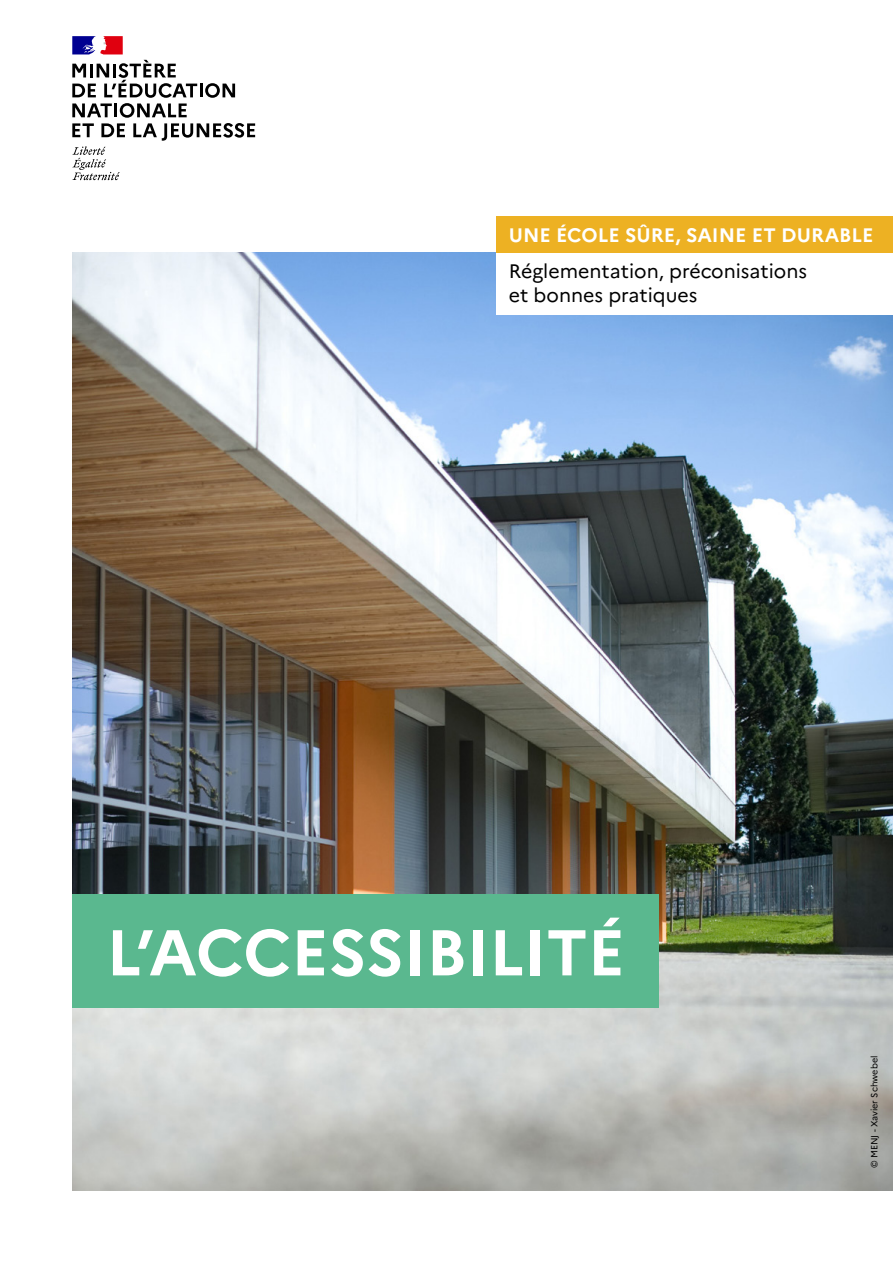
<style>
.page{position:relative;width:893px;height:1263px;background:#fff}
.page>*{position:absolute;margin:0;border:0;box-sizing:border-box;transform-origin:0 0}
.t1{font:700 64.5px "Marianne";color:#fff}
.t2{font:19.5px/24px "Marianne";color:#000}
.t3{font:700 19.5px "Marianne";color:#fff}
.t4{font:9px "Marianne";color:#000}
</style>
<div class="page">
<img style="left:72px;top:252px;width:821px;height:939px">
<div style="left:72px;top:894px;width:587px;height:114px;background:#5ab88f"></div>
<div style="left:496px;top:250px;width:397px;height:65px;background:#fff"></div>
<div style="left:496px;top:216px;width:397px;height:36px;background:#edb123"></div>
<svg style="left:72px;top:60px;width:183px;height:120px"></svg>
<svg style="left:72px;top:36px;width:51px;height:18px"></svg>
<p class="t3" style="left:509px;top:223px;width:366px">UNE ÉCOLE SÛRE, SAINE ET DURABLE</p>
<p class="t2" style="left:509px;top:259px;width:300px">Réglementation, préconisations et bonnes pratiques</p>
<h1 class="t1" style="left:106px;top:913px;width:520px">L’ACCESSIBILITÉ</h1>
<p class="t4" style="left:869px;top:1168px;width:114px;rotate:-90deg">© MENJ - Xavier Schwebel</p>
</div>
